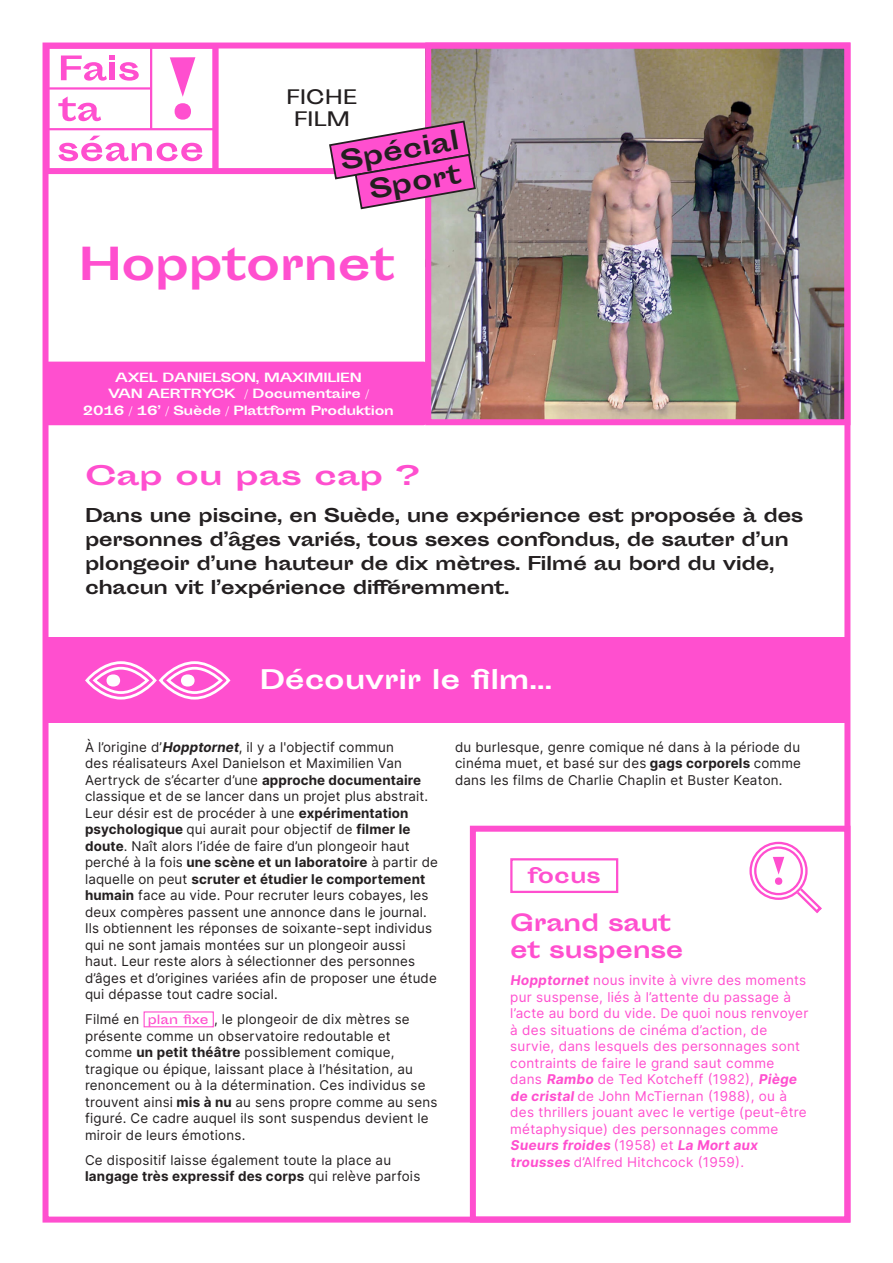
<style>
.page{position:relative;width:893px;height:1263px;background:#fff}
.page>*{position:absolute;margin:0;border:0;box-sizing:border-box;transform-origin:0 0}
.t1{font:700 42.9px "Sporting Grotesque";letter-spacing:-.02em;color:#ff4fcf}
.t2{font:700 25.5px "Sporting Grotesque";letter-spacing:-.01em;color:#fff}
.t3{font:700 25.5px "Sporting Grotesque";letter-spacing:-.01em;color:#ff4fcf;scale:1.16 1}
.t4{font:700 25.5px "Sporting Grotesque";color:#231f20}
.t5{font:700 22.5px/27px "Sporting Grotesque";letter-spacing:-.02em;color:#ff4fcf}
.t6{font:700 20.25px "Sporting Grotesque";color:#ff4fcf}
.t7{font:18.9px/21.6px "Sporting Grotesque";letter-spacing:.02em;color:#231f20;text-align:center}
.t8{font:700 18px/24px "Sporting Grotesque";letter-spacing:-.03em;color:#231f20}
.t9{font:13.5px/16.5px "Inter";letter-spacing:.01em;color:#231f20}
.t10{font:13.5px/16.5px "Inter";letter-spacing:.02em;color:#ff4fcf}
.t11{font:12.15px "Sporting Grotesque";color:#ff4fcf}
.t12{font:700 12px/16.5px "Sporting Grotesque";letter-spacing:-.02em;color:#fff;text-align:center}
.s1{font-weight:700;font-style:italic}
.s2{font-weight:700}
</style>
<div class="page">
<img style="left:432px;top:50px;width:411px;height:368px">
<div style="left:425px;top:43px;width:425px;height:382px;border:6px solid #ff4fcf"></div>
<div style="left:510px;top:858px;width:108px;height:35px;border:2px solid #ff4fcf"></div>
<div style="left:43px;top:168px;width:382px;height:6px;background:#ff4fcf"></div>
<div style="left:45px;top:362px;width:381px;height:63px;background:#ff4fcf;border-radius:3px"></div>
<div style="left:213px;top:44px;width:6px;height:129px;background:#ff4fcf"></div>
<div style="left:144px;top:1011px;width:70px;height:16px;border:1px solid #ff4fcf"></div>
<div style="left:470px;top:826px;width:380px;height:396px;border:6px solid #ff4fcf"></div>
<svg style="left:328px;top:119px;width:149px;height:91px"></svg>
<div style="left:43px;top:43px;width:807px;height:1179px;border:6px solid #ff4fcf"></div>
<svg style="left:753px;top:845px;width:51px;height:51px"></svg>
<div style="left:749px;top:842px;width:59px;height:58px;border:7px solid #fff;border-radius:50%"></div>
<div style="left:749px;top:842px;width:59px;height:58px;border:2px solid #ff4fcf;border-radius:50%"></div>
<div style="left:754px;top:846px;width:49px;height:49px;border:2px solid #ff4fcf;border-radius:50%"></div>
<svg style="left:773px;top:857px;width:49px;height:57px"></svg>
<svg style="left:47px;top:47px;width:168px;height:124px"></svg>
<div style="left:47px;top:638px;width:801px;height:85px;background:#ff4fcf"></div>
<svg style="left:85px;top:661px;width:146px;height:39px"></svg>
<div style="left:167px;top:667px;width:55px;height:27px;border:3px solid #fff;border-radius:50%"></div>
<div style="left:181px;top:674px;width:14px;height:12px;background:#fff;border-radius:50%"></div>
<p class="t7" style="left:287px;top:87px;width:72px">FICHE<br>FILM</p>
<p class="t4" style="left:338px;top:146px;width:121px;rotate:-10deg">Spécial</p>
<p class="t4" style="left:367px;top:176px;width:94px;rotate:-10deg">Sport</p>
<p class="t1" style="left:79px;top:240px;width:318px">Hopptornet</p>
<p class="t12" style="left:83px;top:369px;width:313px">AXEL DANIELSON, MAXIMILIEN<br>VAN AERTRYCK / Documentaire /<br>2016 / 16’ / Suède / Plattform Produktion</p>
<p class="t3" style="left:85px;top:461px;width:289px">Cap ou pas cap ?</p>
<p class="t8" style="left:85px;top:504px;width:720px">Dans une piscine, en Suède, une expérience est proposée à des personnes d’âges variés, tous sexes confondus, de sauter d’un plongeoir d’une hauteur de dix mètres. Filmé au bord du vide, chacun vit l’expérience différemment.</p>
<p class="t2" style="left:260px;top:666px;width:294px">Découvrir le film…</p>
<p class="t9" style="left:85px;top:738px;width:354px">À l’origine d’<span class="s1">Hopptornet</span>, il y a l'objectif commun<br>des réalisateurs Axel Danielson et Maximilien Van Aertryck de s’écarter d’une <span class="s2">approche documentaire </span>classique et de se lancer dans un projet plus abstrait.<br>Leur désir est de procéder à une <span class="s2">expérimentation psychologique</span> qui aurait pour objectif de <span class="s2">filmer le doute</span>. Naît alors l’idée de faire d’un plongeoir haut perché à la fois <span class="s2">une scène et un laboratoire</span> à partir de laquelle on peut <span class="s2">scruter et étudier le comportement humain</span> face au vide. Pour recruter leurs cobayes, les deux compères passent une annonce dans le journal.<br>Ils obtiennent les réponses de soixante-sept individus qui ne sont jamais montées sur un plongeoir aussi haut. Leur reste alors à sélectionner des personnes d’âges et d’origines variées afin de proposer une étude qui dépasse tout cadre social.</p>
<p class="t9" style="left:85px;top:1011px;width:56px">Filmé en</p>
<p class="t11" style="left:148px;top:1013px;width:63px">plan fixe</p>
<p class="t9" style="left:85px;top:1011px;width:354px;text-indent:129px">, le plongeoir de dix mètres se présente comme un observatoire redoutable et comme <span class="s2">un petit théâtre</span> possiblement comique, tragique ou épique, laissant place à l’hésitation, au renoncement ou à la détermination. Ces individus se trouvent ainsi <span class="s2">mis à nu</span> au sens propre comme au sens figuré. Ce cadre auquel ils sont suspendus devient le miroir de leurs émotions.</p>
<p class="t9" style="left:85px;top:1151px;width:337px">Ce dispositif laisse également toute la place au <span class="s2">langage très expressif des corps</span> qui relève parfois</p>
<p class="t9" style="left:455px;top:738px;width:347px;text-align:justify">du burlesque, genre comique né dans à la période du cinéma muet, et basé sur des <span class="s2">gags corporels</span> comme dans les films de Charlie Chaplin et Buster Keaton.</p>
<p class="t6" style="left:528px;top:864px;width:74px">focus</p>
<p class="t5" style="left:510px;top:909px;width:175px">Grand saut et suspense</p>
<p class="t10" style="left:510px;top:971px;width:300px"><span class="s2">Hopptornet</span>nous invite à vivre des moments pur suspense, liés à l’attente du passage à l’acte au bord du vide. De quoi nous renvoyer à des situations de cinéma d’action, de survie, dans lesquels des personnages sont contraints de faire le grand saut comme dans <span class="s2">Rambo</span> de Ted Kotcheff (1982), <span class="s2">Piège de cristal</span>de John McTiernan (1988), ou à des thrillers jouant avec le vertige (peut-être métaphysique) des personnages comme <span class="s2">Sueurs froides</span> ( 1 9 5 8 ) e t <span class="s2">La Mort aux trousses</span>d’Alfred Hitchcock (1959).</p>
</div>
